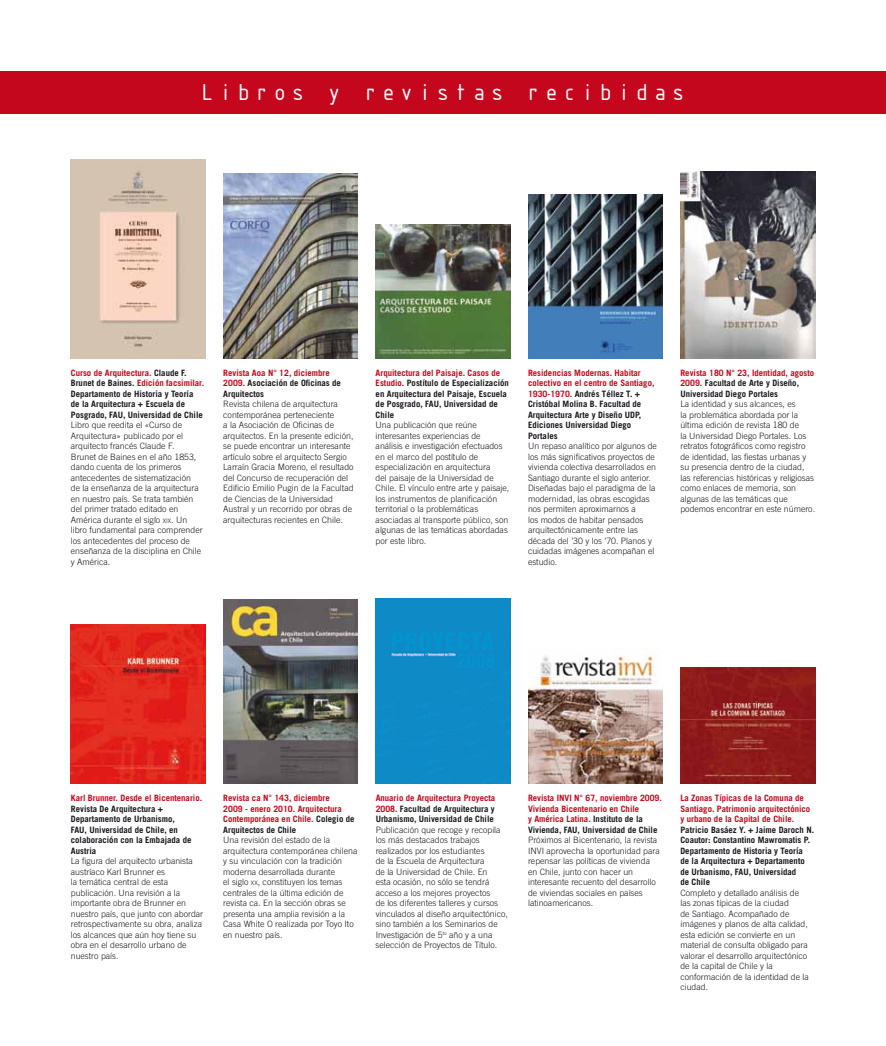
<style>
.page{position:relative;width:886px;height:1046px;background:#fff}
.page>*{position:absolute;margin:0;border:0;box-sizing:border-box;transform-origin:0 0}
.t1{font:25px "ISOCTEUR";letter-spacing:.015em;color:#fff}
.t2{font:300 8.75px/10.5px "Trade Gothic";color:#1a171c}
.t3{font:700 8.75px/10.5px "Trade Gothic";color:#1a171c}
.t4{font:700 8.75px/10.5px "Trade Gothic";color:#c4071c}
.s1{color:#c4071c}
.s2{font-size:6.12px}
.s3{color:#1a171c}
</style>
<div class="page">
<div style="left:0;top:71px;width:886px;height:42px;background:#c4071c"></div>
<img style="left:71px;top:159px;width:135px;height:199px">
<img style="left:223px;top:174px;width:135px;height:184px">
<img style="left:376px;top:224px;width:134px;height:134px">
<img style="left:528px;top:194px;width:135px;height:164px">
<img style="left:680px;top:172px;width:135px;height:186px">
<img style="left:71px;top:624px;width:135px;height:159px">
<img style="left:223px;top:599px;width:135px;height:184px">
<img style="left:528px;top:655px;width:135px;height:128px">
<img style="left:680px;top:667px;width:135px;height:116px">
<div style="left:376px;top:598px;width:134px;height:185px;background:#0e8ac7"></div>
<h1 class="t1" style="left:199px;top:76px;width:490px">Libros y revistas recibidas</h1>
<p class="t3" style="left:71px;top:367px;width:135px"><span class="s1">Curso de Arquitectura.</span> Claude F.<br>Brunet de Baines. <span class="s1">Edición facsimilar.<br></span>Departamento de Historia y Teoría de la Arquitectura + Escuela de Posgrado, FAU, Universidad de Chile</p>
<p class="t2" style="left:71px;top:419px;width:133px">Libro que reedita el «Curso de<br>Arquitectura» publicado por el arquitecto francés Claude F.<br>Brunet de Baines en el año 1853, dando cuenta de los primeros antecedentes de sistematización<br>de la enseñanza de la arquitectura en nuestro país. Se trata también del primer tratado editado en<br>América durante el siglo <span class="s2">XIX</span>. Un libro fundamental para comprender los antecedentes del proceso de enseñanza de la disciplina en Chile y América.</p>
<p class="t3" style="left:223px;top:367px;width:119px"><span class="s1">Revista Aoa N° 12, diciembre<br>2009.</span> Asociación de Oficinas de<br>Arquitectos</p>
<p class="t2" style="left:223px;top:398px;width:132px">Revista chilena de arquitectura contemporánea perteneciente<br>a la Asociación de Oficinas de arquitectos. En la presente edición, se puede encontrar un interesante artículo sobre el arquitecto Sergio Larraín Gracia Moreno, el resultado del Concurso de recuperación del Edificio Emilio Pugin de la Facultad de Ciencias de la Universidad Austral y un recorrido por obras de arquitecturas recientes en Chile.</p>
<p class="t3" style="left:376px;top:367px;width:135px"><span class="s1">Arquitectura del Paisaje. Casos de<br>Estudio.</span> Postítulo de Especialización en Arquitectura del Paisaje, Escuela de Posgrado, FAU, Universidad de<br>Chile</p>
<p class="t2" style="left:376px;top:419px;width:135px">Una publicación que reúne interesantes experiencias de análisis e investigación efectuados en el marco del postítulo de especialización en arquitectura<br>del paisaje de la Universidad de<br>Chile. El vínculo entre arte y paisaje, los instrumentos de planificación territorial o la problemáticas asociadas al transporte público, son algunas de las temáticas abordadas por este libro.</p>
<p class="t3" style="left:528px;top:367px;width:128px"><span class="s1">Residencias Modernas. Habitar colectivo en el centro de Santiago,<br>1930-1970.</span> Andrés Téllez T. +<br>Cristóbal Molina B. Facultad de<br>Arquitectura Arte y Diseño UDP,<br>Ediciones Universidad Diego<br>Portales</p>
<p class="t2" style="left:528px;top:440px;width:130px">Un repaso analítico por algunos de los más significativos proyectos de vivienda colectiva desarrollados en<br>Santiago durante el siglo anterior.<br>Diseñadas bajo el paradigma de la modernidad, las obras escogidas nos permiten aproximarnos a<br>los modos de habitar pensados arquitectónicamente entre las década del ’30 y los ’70. Planos y cuidadas imágenes acompañan el estudio.</p>
<p class="t3" style="left:680px;top:367px;width:135px"><span class="s1">Revista 180 N° 23, Identidad, agosto<br>2009.</span> Facultad de Arte y Diseño,<br>Universidad Diego Portales</p>
<p class="t2" style="left:680px;top:398px;width:136px">La identidad y sus alcances, es<br>la problemática abordada por la última edición de revista 180 de<br>la Universidad Diego Portales. Los retratos fotográficos como registro de identidad, las fiestas urbanas y su presencia dentro de la ciudad, las referencias históricas y religiosas como enlaces de memoria, son algunas de las temáticas que podemos encontrar en este número.</p>
<p class="t4" style="left:71px;top:792px;width:133px">Karl Brunner. Desde el Bicentenario.</p>
<p class="t3" style="left:71px;top:802px;width:122px">Revista De Arquitectura +<br>Departamento de Urbanismo,<br>FAU, Universidad de Chile, en colaboración con la Embajada de<br>Austria</p>
<p class="t2" style="left:71px;top:855px;width:134px">La figura del arquitecto urbanista austríaco Karl Brunner es<br>la temática central de esta publicación. Una revisión a la importante obra de Brunner en nuestro país, que junto con abordar retrospectivamente su obra, analiza los alcances que aún hoy tiene su obra en el desarrollo urbano de nuestro país.</p>
<p class="t4" style="left:223px;top:792px;width:133px">Revista ca N° 143, diciembre<br>2009 - enero 2010. Arquitectura<br>Contemporánea en Chile. <span class="s3">Colegio de<br>Arquitectos de Chile</span></p>
<p class="t2" style="left:223px;top:834px;width:136px">Una revisión del estado de la arquitectura contemporánea chilena y su vinculación con la tradición moderna desarrollada durante<br>el siglo <span class="s2">XX</span>, constituyen los temas centrales de la última edición de revista ca. En la sección obras se presenta una amplia revisión a la<br>Casa White O realizada por Toyo Ito en nuestro país.</p>
<p class="t3" style="left:376px;top:792px;width:121px;text-align:justify"><span class="s1">Anuario de Arquitectura Proyecta 2008.</span> Facultad de Arquitectura y Urbanismo, Universidad de Chile</p>
<p class="t2" style="left:376px;top:823px;width:134px">Publicación que recoge y recopila los más destacados trabajos realizados por los estudiantes<br>de la Escuela de Arquitectura<br>de la Universidad de Chile. En<br>esta ocasión, no sólo se tendrá acceso a los mejores proyectos<br>de los diferentes talleres y cursos vinculados al diseño arquitectónico, sino también a los Seminarios de<br>Investigación de 5<sup>to</sup> año y a una selección de Proyectos de Título.</p>
<p class="t4" style="left:528px;top:792px;width:135px">Revista INVI N° 67, noviembre 2009.<br>Vivienda Bicentenario en Chile<br>y América Latina. <span class="s3">Instituto de la Vivienda, FAU, Universidad de Chile</span></p>
<p class="t2" style="left:528px;top:834px;width:133px">Próximos al Bicentenario, la revista<br>INVI aprovecha la oportunidad para repensar las políticas de vivienda en Chile, junto con hacer un interesante recuento del desarrollo de viviendas sociales en países latinoamericanos.</p>
<p class="t4" style="left:680px;top:792px;width:131px">La Zonas Típicas de la Comuna de<br>Santiago. Patrimonio arquitectónico y urbano de la Capital de Chile.</p>
<p class="t3" style="left:680px;top:823px;width:135px">Patricio Basáez Y. + Jaime Daroch N.<br>Coautor: Constantino Mawromatis P.<br>Departamento de Historia y Teoría<br>de la Arquitectura + Departamento de Urbanismo, FAU, Universidad<br>de Chile</p>
<p class="t2" style="left:680px;top:886px;width:130px">Completo y detallado análisis de las zonas típicas de la ciudad<br>de Santiago. Acompañado de imágenes y planos de alta calidad, esta edición se convierte en un material de consulta obligado para valorar el desarrollo arquitectónico de la capital de Chile y la conformación de la identidad de la ciudad.</p>
</div>
